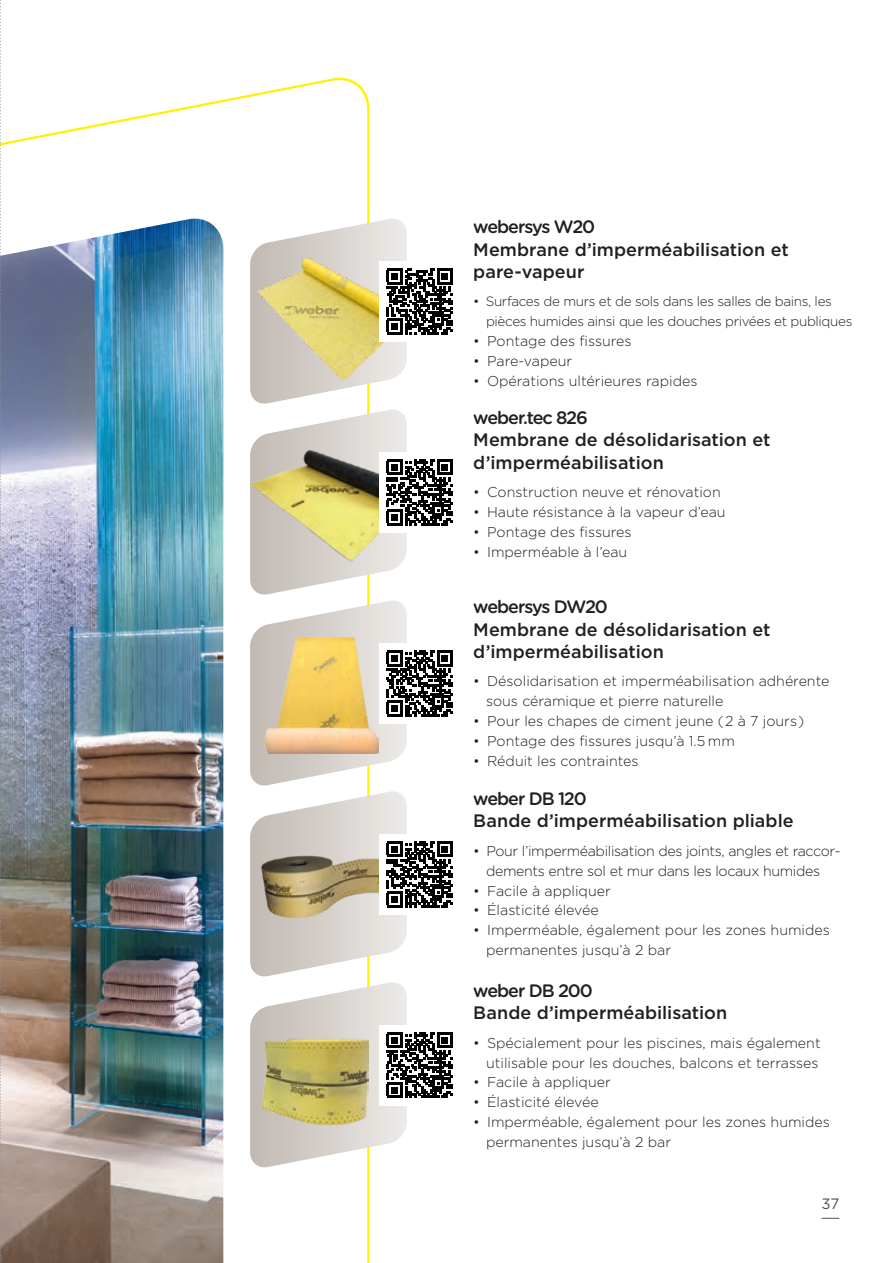
<style>
.page{position:relative;width:893px;height:1263px;background:#fff}
.page>*{position:absolute;margin:0;border:0;box-sizing:border-box;transform-origin:0 0}
.t1{font:500 18px/22.5px "Gotham";color:#231f20}
.t2{font:500 18px "Gotham Rounded";letter-spacing:-.06em;color:#231f20}
.t3{font:15px "Gotham";color:#594b3f}
.t4{font:300 14.25px/20px "Gotham";color:#231f20}
.t5{font:300 14.25px/20px "Gotham";letter-spacing:-.025em;color:#231f20;text-align:center}
.t6{font:300 13.5px/19.8px "Gotham";letter-spacing:-.025em;color:#231f20}
</style>
<div class="page">
<svg style="left:1px;top:77px;width:369px;height:1186px"></svg>
<svg style="left:250px;top:219px;width:203px;height:950px"></svg>
<div style="left:391px;top:323px;width:7px;height:7px;background:#000"></div>
<img style="left:1px;top:219px;width:222px;height:1044px">
<svg style="left:822px;top:1218px;width:17px;height:1px"></svg>
<svg style="left:0;top:0;width:1px;height:1263px"></svg>
<p class="t2" style="left:473px;top:214px;width:124px">webersys W20</p>
<p class="t1" style="left:473px;top:238px;width:317px">Membrane d’imperméabilisation et pare-vapeur</p>
<p class="t6" style="left:486px;top:291px;width:368px;text-indent:-13px">• Surfaces de murs et de sols dans les salles de bains, les pièces humides ainsi que les douches privées et publiques</p>
<p class="t4" style="left:473px;top:331px;width:160px">• Pontage des fissures</p>
<p class="t4" style="left:473px;top:351px;width:100px">• Pare-vapeur</p>
<p class="t4" style="left:473px;top:370px;width:226px">• Opérations ultérieures rapides</p>
<p class="t2" style="left:473px;top:405px;width:116px">weber.tec 826</p>
<p class="t1" style="left:473px;top:429px;width:299px">Membrane de désolidarisation et d’imperméabilisation</p>
<p class="t4" style="left:473px;top:482px;width:249px">• Construction neuve et rénovation</p>
<p class="t4" style="left:473px;top:502px;width:254px">• Haute résistance à la vapeur d’eau</p>
<p class="t4" style="left:473px;top:522px;width:160px">• Pontage des fissures</p>
<p class="t4" style="left:473px;top:542px;width:156px">• Imperméable à l’eau</p>
<p class="t2" style="left:473px;top:594px;width:136px">webersys DW20</p>
<p class="t1" style="left:473px;top:618px;width:299px">Membrane de désolidarisation et d’imperméabilisation</p>
<p class="t4" style="left:486px;top:671px;width:345px;text-indent:-13px">• Désolidarisation et imperméabilisation adhérente sous céramique et pierre naturelle</p>
<p class="t4" style="left:473px;top:711px;width:332px">• Pour les chapes de ciment jeune ( 2 à 7 jours )</p>
<p class="t4" style="left:473px;top:731px;width:263px">• Pontage des fissures jusqu’à 1.5 mm</p>
<p class="t4" style="left:473px;top:750px;width:167px">• Réduit les contraintes</p>
<p class="t2" style="left:473px;top:786px;width:115px">weber DB 120</p>
<p class="t1" style="left:473px;top:809px;width:322px">Bande d’imperméabilisation pliable</p>
<p class="t5" style="left:473px;top:840px;width:369px">• Pour l’imperméabilisation des joints, angles et raccor&shy;dements entre sol et mur dans les locaux humides</p>
<p class="t4" style="left:473px;top:880px;width:139px">• Facile à appliquer</p>
<p class="t4" style="left:473px;top:900px;width:127px">• Élasticité élevée</p>
<p class="t4" style="left:486px;top:920px;width:345px;text-indent:-13px">• Imperméable, également pour les zones humides permanentes jusqu’à 2 bar</p>
<p class="t2" style="left:473px;top:977px;width:121px">weber DB 200</p>
<p class="t1" style="left:473px;top:1001px;width:256px">Bande d’imperméabilisation</p>
<p class="t4" style="left:473px;top:1032px;width:349px;text-align:right">• Spécialement pour les piscines, mais également utilisable pour les douches, balcons et terrasses</p>
<p class="t4" style="left:473px;top:1072px;width:139px">• Facile à appliquer</p>
<p class="t4" style="left:473px;top:1092px;width:127px">• Élasticité élevée</p>
<p class="t4" style="left:486px;top:1112px;width:345px;text-indent:-13px">• Imperméable, également pour les zones humides permanentes jusqu’à 2 bar</p>
<p class="t3" style="left:822px;top:1194px;width:19px">37</p>
</div>
